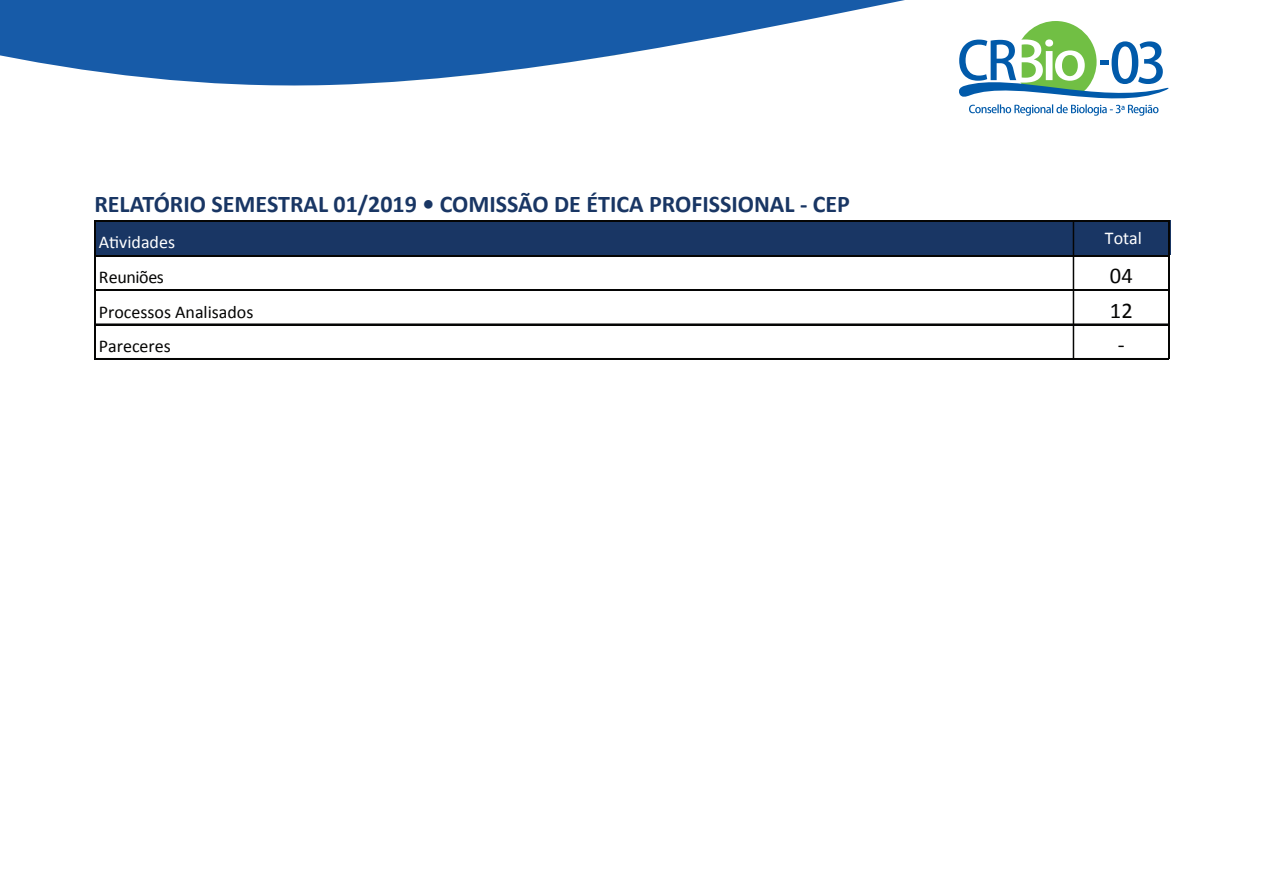
<style>
.page{position:relative;width:1263px;height:893px;background:#fff}
.page>*{position:absolute;margin:0;border:0;box-sizing:border-box;transform-origin:0 0}
.t1{font:700 24px "Calibri";color:#193664}
.t2{font:22.5px/34.5px "Calibri";color:#050504;text-align:center}
.t3{font:18px/34.5px "Calibri";color:#050504}
.t4{font:18px "Calibri";color:#fff}
.t5{font:18px "Calibri";letter-spacing:-.02em;color:#050504}
</style>
<div class="page">
<svg style="left:0;top:0;width:905px;height:85px;fill:#175ba8"></svg>
<div style="left:94px;top:220px;width:1077px;height:35px;background:#193664"></div>
<svg style="left:959px;top:21px;width:210px;height:95px"></svg>
<hr style="left:94px;top:220px;width:2px;height:139px;background:#050504">
<svg style="left:1073px;top:222px;width:1px;height:136px"></svg>
<hr style="left:1168px;top:220px;width:2px;height:139px;background:#050504">
<hr style="left:94px;top:324px;width:1074px;height:1px;background:#050504">
<hr style="left:94px;top:358px;width:1074px;height:2px;background:#050504">
<hr style="left:94px;top:289px;width:1074px;height:2px;background:#050504">
<hr style="left:94px;top:255px;width:1074px;height:1px;background:#050504">
<hr style="left:94px;top:220px;width:1076px;height:2px;background:#050504">
<p class="t1" style="left:94px;top:189px;width:757px">RELATÓRIO SEMESTRAL 01/2019 • COMISSÃO DE ÉTICA PROFISSIONAL - CEP</p>
<p class="t4" style="left:99px;top:231px;width:78px">Atividades</p>
<p class="t4" style="left:1105px;top:226px;width:39px">Total</p>
<p class="t5" style="left:99px;top:266px;width:67px">Reuniões</p>
<p class="t3" style="left:99px;top:295px;width:156px">Processos Analisados<br>Pareceres</p>
<p class="t2" style="left:1110px;top:259px;width:24px">04<br>12 -</p>
</div>
